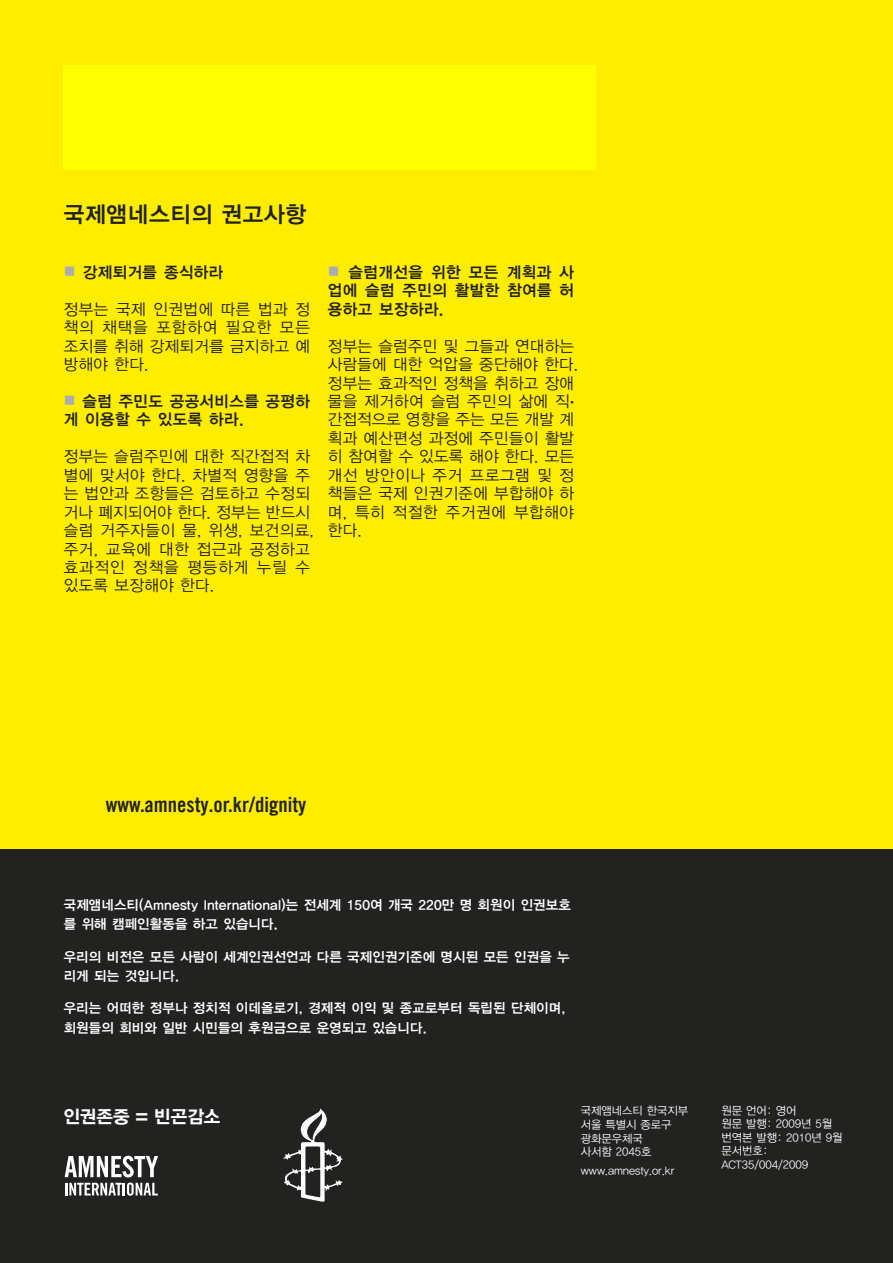
<style>
.page{position:relative;width:893px;height:1263px;background:#fff}
.page>*{position:absolute;margin:0;border:0;box-sizing:border-box;transform-origin:0 0}
.t1{font:22.5px "YDIYGO340";letter-spacing:.03em;color:#222221}
.t2{font:21px "Amnesty Trade Gothic Bd Cn 20";color:#222221}
.t3{font:18px "YDIYGO350";color:#fff}
.t4{font:15.75px/18.5px "YDIYGO320";letter-spacing:.025em;color:#222221}
.t5{font:15.75px/18.5px "YDIYGO340";letter-spacing:.03em;color:#222221}
.t6{font:13.5px/19.5px "YDIYGO340";letter-spacing:.01em;color:#fff}
.t7{font:11.25px/13.5px "YDIYGO320";color:#fff}
.s1{color:#a9adb0}
.s2{font-family:"Batang";font-size:10.5px}
</style>
<div class="page">
<div style="left:0;top:825px;width:893px;height:438px;background:#222221"></div>
<div style="left:0;top:0;width:893px;height:849px;background:#ffed00"></div>
<svg style="left:65px;top:1156px;width:93px;height:40px"></svg>
<svg style="left:283px;top:1108px;width:60px;height:94px"></svg>
<div style="left:64px;top:65px;width:532px;height:105px;background:#ff0"></div>
<h1 class="t1" style="left:64px;top:202px;width:244px">국제앰네스티의 권고사항</h1>
<p class="t5" style="left:64px;top:262px;width:161px"><span class="s1">■</span> 강제퇴거를 종식하라</p>
<p class="t4" style="left:64px;top:299px;width:248px;text-align:justify">정부는 국제 인권법에 따른 법과 정 책의 채택을 포함하여 필요한 모든 조치를 취해 강제퇴거를 금지하고 예 방해야 한다.</p>
<p class="t5" style="left:64px;top:391px;width:248px"><span class="s1">■</span> 슬럼 주민도 공공서비스를 공평하 게 이용할 수 있도록 하라.</p>
<p class="t4" style="left:64px;top:447px;width:252px">정부는 슬럼주민에 대한 직간접적 차 별에 맞서야 한다. 차별적 영향을 주 는 법안과 조항들은 검토하고 수정되 거나 폐지되어야 한다. 정부는 반드시 슬럼 거주자들이 물, 위생, 보건의료, 주거, 교육에 대한 접근과 공정하고 효과적인 정책을 평등하게 누릴 수 있도록 보장해야 한다.</p>
<p class="t5" style="left:328px;top:262px;width:248px;text-align:justify"><span class="s1">■</span> 슬럼개선을 위한 모든 계획과 사 업에 슬럼 주민의 활발한 참여를 허 용하고 보장하라.</p>
<p class="t4" style="left:328px;top:336px;width:252px">정부는 슬럼주민 및 그들과 연대하는 사람들에 대한 억압을 중단해야 한다. 정부는 효과적인 정책을 취하고 장애 물을 제거하여 슬럼 주민의 삶에 직<span class="s2">• </span>간접적으로 영향을 주는 모든 개발 계 획과 예산편성 과정에 주민들이 활발 히 참여할 수 있도록 해야 한다. 모든 개선 방안이나 주거 프로그램 및 정 책들은 국제 인권기준에 부합해야 하 며, 특히 적절한 주거권에 부합해야 한다.</p>
<h2 class="t2" style="left:106px;top:791px;width:202px">www.amnesty.or.kr/dignity</h2>
<p class="t6" style="left:64px;top:894px;width:509px">국제앰네스티(Amnesty International)는 전세계 150여 개국 220만 명 회원이 인권보호 를 위해 캠페인활동을 하고 있습니다.</p>
<p class="t6" style="left:64px;top:946px;width:507px">우리의 비전은 모든 사람이 세계인권선언과 다른 국제인권기준에 명시된 모든 인권을 누 리게 되는 것입니다.</p>
<p class="t6" style="left:64px;top:998px;width:503px">우리는 어떠한 정부나 정치적 이데올로기, 경제적 이익 및 종교로부터 독립된 단체이며, 회원들의 회비와 일반 시민들의 후원금으로 운영되고 있습니다.</p>
<p class="t3" style="left:63px;top:1107px;width:159px">인권존중 = 빈곤감소</p>
<p class="t7" style="left:581px;top:1103px;width:109px">국제앰네스티 한국지부 서울 특별시 종로구 광화문우체국<br>사서함 2045호</p>
<p class="t7" style="left:581px;top:1163px;width:95px">www.amnesty.or.kr</p>
<p class="t7" style="left:721px;top:1103px;width:123px">원문 언어: 영어<br>원문 발행: 2009년 5월 번역본 발행: 2010년 9월 문서번호:<br>ACT35/004/2009</p>
</div>
